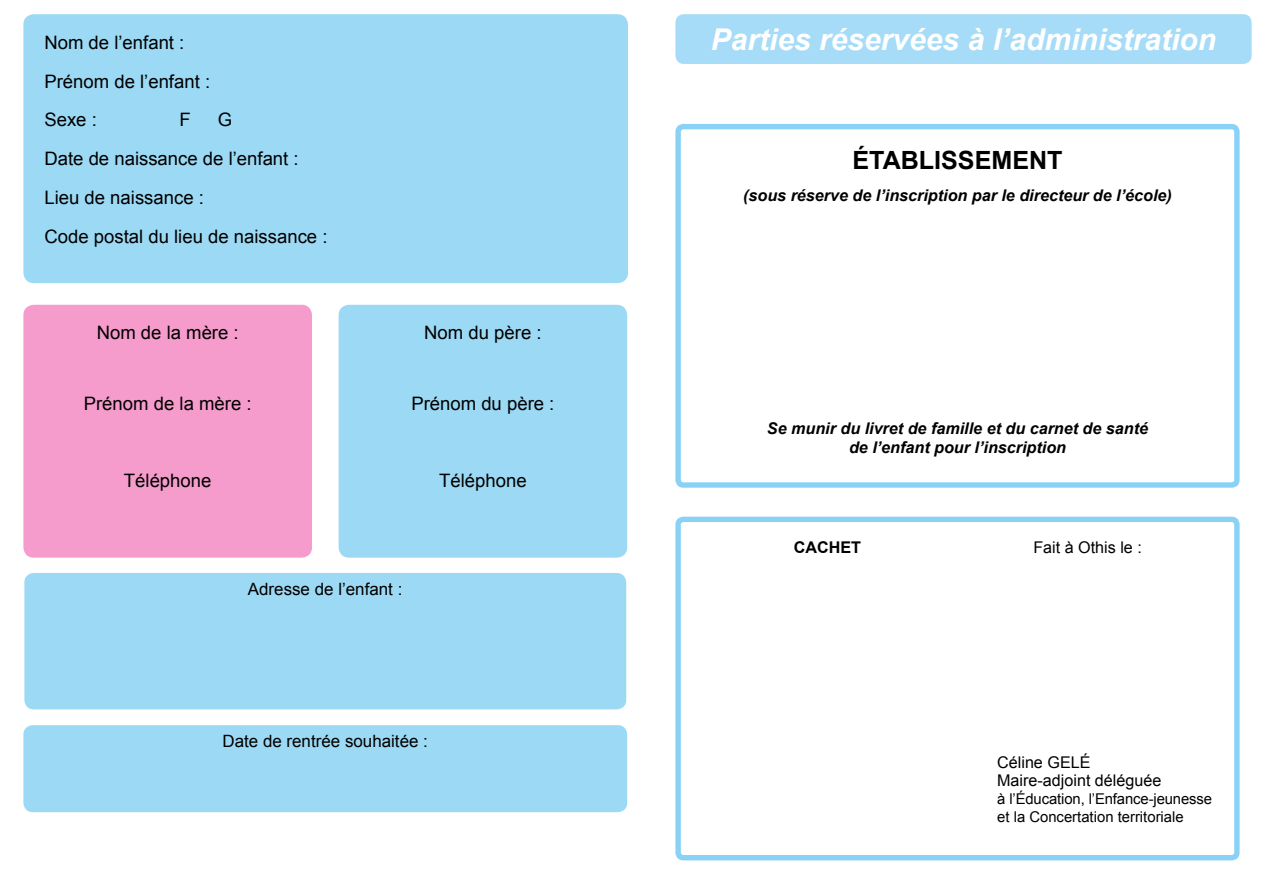
<style>
.page{position:relative;width:1263px;height:893px;background:#fff}
.page>*{position:absolute;margin:0;border:0;box-sizing:border-box;transform-origin:0 0}
.t1{font:italic 700 30px "Arial";color:#fff}
.t2{font:700 25.05px "Arial";color:#000}
.t3{font:18.45px "Arial";color:#000}
.t4{font:16.95px "Arial";color:#000}
.t5{font:italic 700 16.2px "Arial";color:#000}
.t6{font:16.2px "Arial";color:#000}
.t7{font:700 16.2px "Arial";color:#000}
.t8{font:14.85px/18px "Arial";color:#000}
</style>
<div class="page">
<div style="left:23px;top:14px;width:605px;height:269px;background:#9cd9f4;border-radius:11px"></div>
<div style="left:23px;top:305px;width:289px;height:253px;background:#f59ccc;border-radius:11px"></div>
<div style="left:339px;top:305px;width:288px;height:253px;background:#9cd9f4;border-radius:11px"></div>
<div style="left:24px;top:573px;width:602px;height:136px;background:#9cd9f4;border-radius:10px"></div>
<div style="left:23px;top:725px;width:604px;height:87px;background:#9cd9f4;border-radius:10px"></div>
<div style="left:675px;top:124px;width:564px;height:364px;border:5px solid #89d2f6;border-radius:5px"></div>
<div style="left:675px;top:517px;width:564px;height:343px;border:5px solid #89d2f6;border-radius:5px"></div>
<div style="left:675px;top:14px;width:576px;height:50px;background:#a7dcf8;border-radius:9px"></div>
<p class="t3" style="left:44px;top:30px;width:142px">Nom de l’enfant :</p>
<p class="t3" style="left:44px;top:69px;width:167px">Prénom de l’enfant :</p>
<p class="t3" style="left:44px;top:108px;width:54px">Sexe :</p>
<p class="t3" style="left:179px;top:108px;width:13px">F</p>
<p class="t3" style="left:218px;top:108px;width:16px">G</p>
<p class="t3" style="left:44px;top:147px;width:256px">Date de naissance de l’enfant :</p>
<p class="t3" style="left:44px;top:186px;width:161px">Lieu de naissance :</p>
<p class="t3" style="left:44px;top:225px;width:285px">Code postal du lieu de naissance :</p>
<p class="t3" style="left:97px;top:321px;width:144px">Nom de la mère :</p>
<p class="t3" style="left:424px;top:321px;width:119px">Nom du père :</p>
<p class="t3" style="left:84px;top:391px;width:169px">Prénom de la mère :</p>
<p class="t3" style="left:411px;top:391px;width:145px">Prénom du père :</p>
<p class="t3" style="left:124px;top:469px;width:89px">Téléphone</p>
<p class="t3" style="left:439px;top:469px;width:89px">Téléphone</p>
<p class="t4" style="left:248px;top:578px;width:156px">Adresse de l’enfant :</p>
<p class="t4" style="left:222px;top:730px;width:207px">Date de rentrée souhaitée :</p>
<p class="t1" style="left:711px;top:20px;width:507px">Parties réservées à l’administration</p>
<p class="t2" style="left:852px;top:144px;width:212px">ÉTABLISSEMENT</p>
<p class="t5" style="left:743px;top:185px;width:430px">(sous réserve de l’inscription par le directeur de l’école)</p>
<p class="t5" style="left:767px;top:417px;width:383px">Se munir du livret de famille et du carnet de santé</p>
<p class="t5" style="left:849px;top:437px;width:219px">de l’enfant pour l’inscription</p>
<p class="t7" style="left:794px;top:536px;width:69px">CACHET</p>
<p class="t6" style="left:1033px;top:537px;width:110px">Fait à Othis le :</p>
<p class="t6" style="left:997px;top:752px;width:95px">Céline GELÉ</p>
<p class="t6" style="left:997px;top:770px;width:166px">Maire-adjoint déléguée</p>
<p class="t8" style="left:997px;top:790px;width:216px">à l’Éducation, l’Enfance-jeunesse et la Concertation territoriale</p>
</div>
